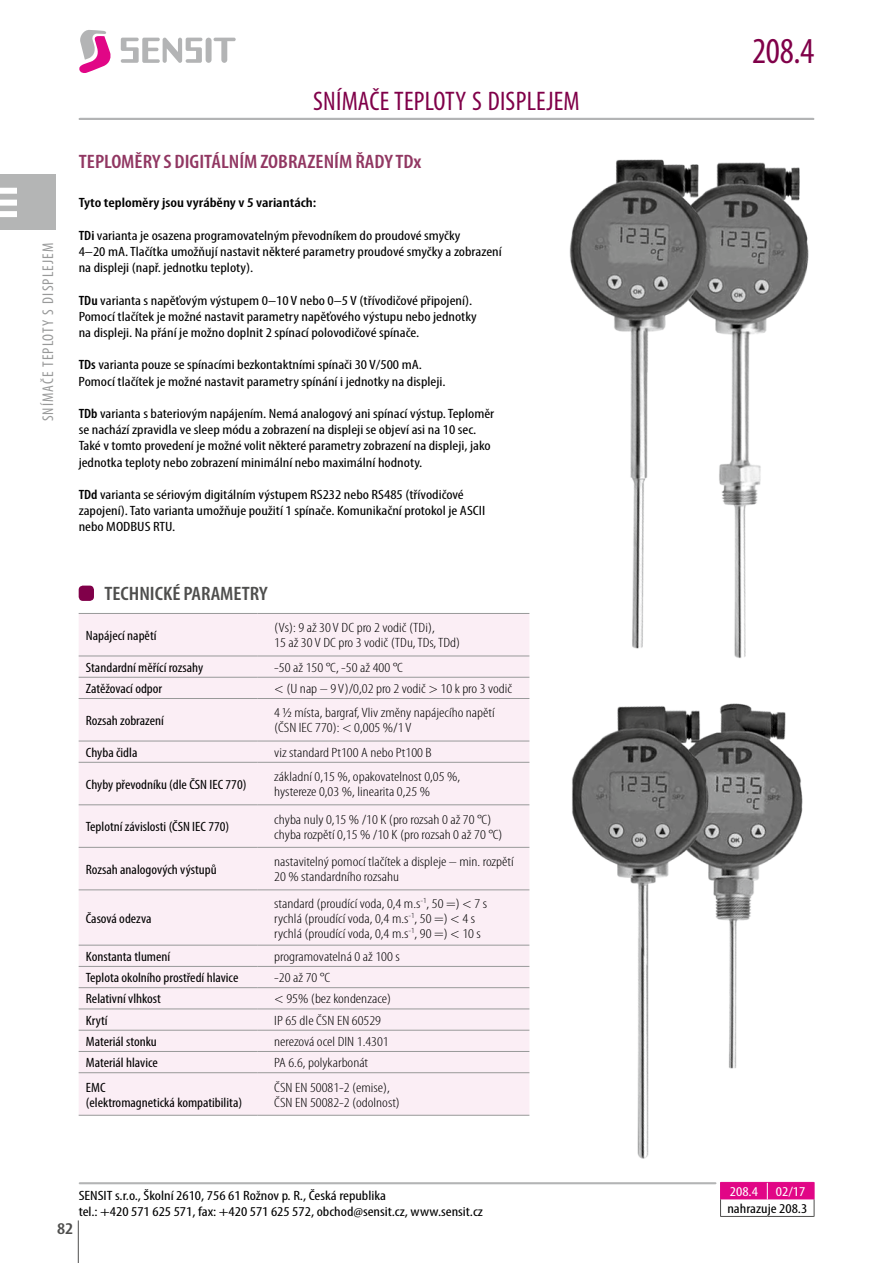
<style>
.page{position:relative;width:893px;height:1263px;background:#fff}
.page>*{position:absolute;margin:0;border:0;box-sizing:border-box;transform-origin:0 0}
.t1{font:condensed 36.6px "Myriad Pro";color:#800049}
.t2{font:condensed 27px "Myriad Pro";letter-spacing:.01em;color:#800049}
.t3{font:600 condensed 19.5px "Myriad Pro";color:#913762;scale:1.1 1}
.t4{font:600 condensed 19.5px "Myriad Pro";color:#4e4e4d;scale:1.1 1}
.t5{font:600 condensed 16.5px "Myriad Pro";color:#4e4e4d;scale:1.2 1}
.t6{font:condensed 15.6px "Myriad Pro";letter-spacing:.07em;color:#989999}
.t7{font:condensed 13.5px/16.2px "Myriad Pro";color:#000;scale:1.2 1}
.t8{font:300 condensed 13.5px/15px "Myriad Pro";color:#000;scale:1.2 1}
.t9{font:condensed 13.5px/15px "Myriad Pro";color:#000;scale:1.1 1}
.t10{font:600 condensed 13.5px "Myriad Pro";color:#000;scale:1.2 1}
.t11{font:condensed 13.5px "Myriad Pro";color:#fff;scale:1.2 1}
.s1{font-weight:600}
</style>
<div class="page">
<hr style="left:78px;top:1220px;width:1px;height:43px;background:#4e4e4d">
<svg style="left:79px;top:30px;width:32px;height:43px"></svg>
<div style="left:206px;top:38px;width:6px;height:25px;background:#b3b4b5;border-radius:3px"></div>
<svg style="left:214px;top:38px;width:22px;height:25px"></svg>
<svg style="left:121px;top:38px;width:81px;height:25px"></svg>
<hr style="left:80px;top:118px;width:733px;height:2px;background:#b3b4b5">
<img style="left:570px;top:159px;width:239px;height:499px">
<img style="left:572px;top:703px;width:231px;height:456px">
<div style="left:79px;top:614px;width:450px;height:501px;background:#fbeef5"></div>
<hr style="left:79px;top:677px;width:178px;height:1px;background:#989999">
<hr style="left:257px;top:677px;width:272px;height:1px;background:#989999">
<hr style="left:79px;top:698px;width:178px;height:1px;background:#989999">
<hr style="left:257px;top:698px;width:272px;height:1px;background:#989999">
<hr style="left:79px;top:741px;width:178px;height:1px;background:#989999">
<hr style="left:257px;top:741px;width:272px;height:1px;background:#989999">
<hr style="left:79px;top:762px;width:178px;height:1px;background:#989999">
<hr style="left:257px;top:762px;width:272px;height:1px;background:#989999">
<hr style="left:79px;top:804px;width:178px;height:1px;background:#989999">
<hr style="left:257px;top:804px;width:272px;height:1px;background:#989999">
<hr style="left:79px;top:847px;width:178px;height:1px;background:#989999">
<hr style="left:257px;top:847px;width:272px;height:1px;background:#989999">
<hr style="left:79px;top:890px;width:178px;height:1px;background:#989999">
<hr style="left:257px;top:890px;width:272px;height:1px;background:#989999">
<hr style="left:79px;top:945px;width:178px;height:1px;background:#989999">
<hr style="left:257px;top:945px;width:272px;height:1px;background:#989999">
<hr style="left:79px;top:966px;width:178px;height:1px;background:#989999">
<hr style="left:257px;top:966px;width:272px;height:1px;background:#989999">
<hr style="left:79px;top:987px;width:178px;height:1px;background:#989999">
<hr style="left:257px;top:987px;width:272px;height:1px;background:#989999">
<hr style="left:79px;top:1009px;width:178px;height:1px;background:#989999">
<hr style="left:257px;top:1009px;width:272px;height:1px;background:#989999">
<hr style="left:79px;top:1030px;width:178px;height:1px;background:#989999">
<hr style="left:257px;top:1030px;width:272px;height:1px;background:#989999">
<hr style="left:79px;top:1051px;width:178px;height:1px;background:#989999">
<hr style="left:257px;top:1051px;width:272px;height:1px;background:#989999">
<hr style="left:79px;top:1072px;width:178px;height:1px;background:#989999">
<hr style="left:257px;top:1072px;width:272px;height:1px;background:#989999">
<hr style="left:79px;top:1115px;width:178px;height:1px;background:#989999">
<hr style="left:257px;top:1115px;width:272px;height:1px;background:#989999">
<hr style="left:79px;top:613px;width:178px;height:1px;background:#989999">
<hr style="left:257px;top:613px;width:272px;height:1px;background:#989999">
<hr style="left:79px;top:656px;width:178px;height:1px;background:#989999">
<hr style="left:257px;top:656px;width:272px;height:1px;background:#989999">
<div style="left:79px;top:586px;width:15px;height:15px;background:#800049;border-radius:4px"></div>
<hr style="left:80px;top:1182px;width:635px;height:2px;background:#b3b4b5">
<svg style="left:720px;top:1182px;width:95px;height:35px"></svg>
<hr style="left:721px;top:1216px;width:46px;height:1px;background:#4e4e4d">
<hr style="left:767px;top:1216px;width:47px;height:1px;background:#4e4e4d">
<div style="left:0;top:175px;width:55px;height:55px;background:#b4b5b5"></div>
<div style="left:0;top:188px;width:17px;height:6px;background:#fff"></div>
<div style="left:0;top:200px;width:17px;height:6px;background:#fff"></div>
<div style="left:0;top:211px;width:17px;height:6px;background:#fff"></div>
<p class="t6" style="left:39px;top:421px;width:180px;rotate:-90deg">SNÍMAČE TEPLOTY S DISPLEJEM</p>
<h2 class="t2" style="left:313px;top:84px;width:268px">SNÍMAČE TEPLOTY S DISPLEJEM</h2>
<h3 class="t3" style="left:79px;top:149px;width:313px">TEPLOMĚRY S DIGITÁLNÍM ZOBRAZENÍM ŘADY TDx</h3>
<p class="t10" style="left:79px;top:195px;width:200px">Tyto teploměry jsou vyráběny v 5 variantách:</p>
<p class="t7" style="left:79px;top:227px;width:354px"><span class="s1">TDi</span> varianta je osazena programovatelným převodníkem do proudové smyčky<br>4–20 mA. Tlačítka umožňují nastavit některé parametry proudové smyčky a zobrazení na displeji (např. jednotku teploty).</p>
<p class="t7" style="left:79px;top:292px;width:333px"><span class="s1">TDu</span> varianta s napěťovým výstupem 0–10 V nebo 0–5 V (třívodičové připojení).<br>Pomocí tlačítek je možné nastavit parametry napěťového výstupu nebo jednotky na displeji. Na přání je možno doplnit 2 spínací polovodičové spínače.</p>
<p class="t7" style="left:79px;top:357px;width:307px"><span class="s1">TDs</span> varianta pouze se spínacími bezkontaktními spínači 30 V/500 mA.<br>Pomocí tlačítek je možné nastavit parametry spínání i jednotky na displeji.</p>
<p class="t7" style="left:79px;top:405px;width:348px"><span class="s1">TDb</span> varianta s bateriovým napájením. Nemá analogový ani spínací výstup. Teploměr se nachází zpravidla ve sleep módu a zobrazení na displeji se objeví asi na 10 sec.<br>Také v tomto provedení je možné volit některé parametry zobrazení na displeji, jako jednotka teploty nebo zobrazení minimální nebo maximální hodnoty.</p>
<p class="t7" style="left:79px;top:486px;width:340px"><span class="s1">TDd</span> varianta se sériovým digitálním výstupem RS232 nebo RS485 (třívodičové zapojení). Tato varianta umožňuje použití 1 spínače. Komunikační protokol je ASCII nebo MODBUS RTU.</p>
<h3 class="t4" style="left:104px;top:582px;width:150px">TECHNICKÉ PARAMETRY</h3>
<p class="t9" style="left:86px;top:628px;width:66px">Napájecí napětí</p>
<p class="t8" style="left:274px;top:620px;width:157px">(Vs): 9 až 30 V DC pro 2 vodič (TDi),<br>15 až 30 V DC pro 3 vodič (TDu, TDs, TDd)</p>
<p class="t9" style="left:86px;top:659px;width:108px">Standardní měřící rozsahy</p>
<p class="t8" style="left:274px;top:660px;width:109px">-50 až 150 °C, -50 až 400 °C</p>
<p class="t9" style="left:86px;top:681px;width:71px">Zatěžovací odpor</p>
<p class="t8" style="left:274px;top:681px;width:200px">&lt; (U nap – 9 V)/0,02 pro 2 vodič &gt; 10 k pro 3 vodič</p>
<p class="t9" style="left:86px;top:713px;width:72px">Rozsah zobrazení</p>
<p class="t8" style="left:274px;top:705px;width:185px">4 ½ místa, bargraf, Vliv změny napájecího napětí (ČSN IEC 770): &lt; 0,005 %/1 V</p>
<p class="t9" style="left:86px;top:745px;width:48px">Chyba čidla</p>
<p class="t8" style="left:274px;top:745px;width:133px">viz standard Pt100 A nebo Pt100 B</p>
<p class="t9" style="left:86px;top:776px;width:147px">Chyby převodníku (dle ČSN IEC 770)</p>
<p class="t8" style="left:274px;top:769px;width:156px">základní 0,15 %, opakovatelnost 0,05 %, hystereze 0,03 %, linearita 0,25 %</p>
<p class="t9" style="left:86px;top:819px;width:132px">Teplotní závislosti (ČSN IEC 770)</p>
<p class="t8" style="left:274px;top:812px;width:192px">chyba nuly 0,15 % /10 K (pro rozsah 0 až 70 °C) chyba rozpětí 0,15 % /10 K (pro rozsah 0 až 70 °C)</p>
<p class="t9" style="left:86px;top:861px;width:120px">Rozsah analogových výstupů</p>
<p class="t8" style="left:274px;top:854px;width:201px">nastavitelný pomocí tlačítek a displeje – min. rozpětí<br>20 % standardního rozsahu</p>
<p class="t9" style="left:86px;top:910px;width:61px">Časová odezva</p>
<p class="t8" style="left:274px;top:895px;width:179px">standard (proudící voda, 0,4 m.s<sup>-1</sup>, 50 =) &lt; 7 s rychlá (proudící voda, 0,4 m.s<sup>-1</sup>, 50 =) &lt; 4 s rychlá (proudící voda, 0,4 m.s<sup>-1</sup>, 90 =) &lt; 10 s</p>
<p class="t9" style="left:86px;top:949px;width:78px">Konstanta tlumení</p>
<p class="t8" style="left:274px;top:949px;width:106px">programovatelná 0 až 100 s</p>
<p class="t9" style="left:86px;top:970px;width:140px">Teplota okolního prostředí hlavice</p>
<p class="t8" style="left:274px;top:970px;width:48px">-20 až 70 °C</p>
<p class="t9" style="left:86px;top:991px;width:70px">Relativní vlhkost</p>
<p class="t8" style="left:274px;top:991px;width:99px">&lt; 95% (bez kondenzace)</p>
<p class="t9" style="left:86px;top:1012px;width:21px">Krytí</p>
<p class="t8" style="left:274px;top:1012px;width:90px">IP 65 dle ČSN EN 60529</p>
<p class="t9" style="left:86px;top:1034px;width:66px">Materiál stonku</p>
<p class="t8" style="left:274px;top:1034px;width:97px">nerezová ocel DIN 1.4301</p>
<p class="t9" style="left:86px;top:1055px;width:67px">Materiál hlavice</p>
<p class="t8" style="left:274px;top:1055px;width:80px">PA 6.6, polykarbonát</p>
<p class="t9" style="left:86px;top:1079px;width:144px">EMC<br>(elektromagnetická kompatibilita)</p>
<p class="t8" style="left:274px;top:1079px;width:106px">ČSN EN 50081-2 (emise),<br>ČSN EN 50082-2 (odolnost)</p>
<h1 class="t1" style="left:752px;top:28px;width:64px">208.4</h1>
<p class="t7" style="left:79px;top:1187px;width:338px">SENSIT s.r.o., Školní 2610, 756 61 Rožnov p. R., Česká republika<br>tel.: +420 571 625 571, fax: +420 571 625 572, obchod@sensit.cz, www.sensit.cz</p>
<p class="t11" style="left:730px;top:1183px;width:25px">208.4</p>
<p class="t11" style="left:776px;top:1183px;width:26px">02/17</p>
<p class="t7" style="left:727px;top:1200px;width:68px">nahrazuje 208.3</p>
<p class="t5" style="left:57px;top:1218px;width:15px">82</p>
</div>
